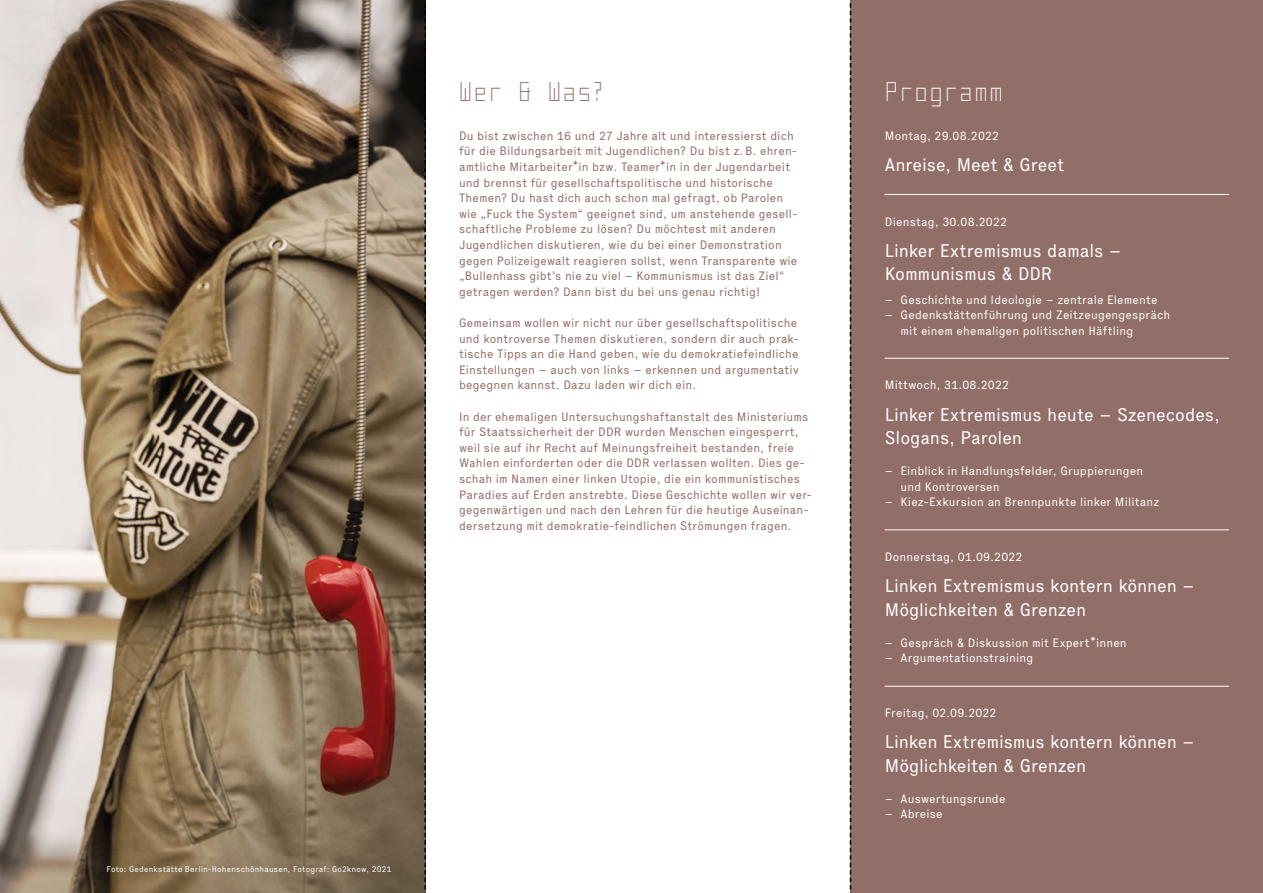
<style>
.page{position:relative;width:1263px;height:893px;background:#fff}
.page>*{position:absolute;margin:0;border:0;box-sizing:border-box;transform-origin:0 0}
.t1{font:100 27px "HSH Display";letter-spacing:.075em;color:#926e68}
.t2{font:100 27px "HSH Display";letter-spacing:.08em;color:#fff}
.t3{font:18px/23.4px "Executive";letter-spacing:-.005em;color:#fff}
.t4{font:12px/15.6px "Executive";letter-spacing:.015em;color:#926e68}
.t5{font:12px/15.6px "Executive";letter-spacing:.015em;color:#fff}
.t6{font:8.25px "Executive";letter-spacing:.025em;color:#fff}
</style>
<div class="page">
<div style="left:850px;top:0;width:413px;height:893px;background:#926e68"></div>
<hr style="left:884px;top:194px;width:345px;height:1px;background:#fff">
<hr style="left:884px;top:358px;width:345px;height:1px;background:#fff">
<hr style="left:884px;top:529px;width:345px;height:1px;background:#fff">
<hr style="left:884px;top:686px;width:345px;height:1px;background:#fff">
<img style="left:0;top:0;width:424px;height:893px">
<svg style="left:424px;top:0;width:2px;height:893px"></svg>
<svg style="left:850px;top:0;width:1px;height:893px"></svg>
<h1 class="t1" style="left:459px;top:75px;width:147px">Wer &amp; Was?</h1>
<p class="t4" style="left:459px;top:128px;width:340px">Du bist zwischen 16 und 27 Jahre alt und interessierst dich für die Bildungsarbeit mit Jugendlichen? Du bist z. B. ehren&shy;amtliche Mitarbeiter*in bzw. Teamer*in in der Jugendarbeit und brennst für gesellschaftspolitische und historische Themen? Du hast dich auch schon mal gefragt, ob Parolen wie „Fuck the System“ geeignet sind, um anstehende gesell&shy;schaftliche Probleme zu lösen? Du möchtest mit anderen Jugendlichen diskutieren, wie du bei einer Demonstration gegen Polizeigewalt reagieren sollst, wenn Transparente wie „Bullenhass gibt’s nie zu viel – Kommunismus ist das Ziel“ getragen werden? Dann bist du bei uns genau richtig!</p>
<p class="t4" style="left:459px;top:315px;width:341px">Gemeinsam wollen wir nicht nur über gesellschaftspolitische und kontroverse Themen diskutieren, sondern dir auch prak&shy;tische Tipps an die Hand geben, wie du demokratiefeindliche Einstellungen – auch von links – erkennen und argumentativ begegnen kannst. Dazu laden wir dich ein.</p>
<p class="t4" style="left:459px;top:409px;width:354px">In der ehemaligen Untersuchungshaftanstalt des Ministeriums für Staatssicherheit der DDR wurden Menschen eingesperrt, weil sie auf ihr Recht auf Meinungsfreiheit bestanden, freie Wahlen einforderten oder die DDR verlassen wollten. Dies ge&shy;schah im Namen einer linken Utopie, die ein kommunistisches Paradies auf Erden anstrebte. Diese Geschichte wollen wir ver&shy;gegenwärtigen und nach den Lehren für die heutige Auseinan&shy;dersetzung mit demokratie-feindlichen Strömungen fragen.</p>
<p class="t6" style="left:107px;top:864px;width:286px">Foto: Gedenkstätte Berlin-Hohenschönhausen, Fotograf: Go2know, 2021</p>
<h1 class="t2" style="left:885px;top:75px;width:119px">Programm</h1>
<p class="t5" style="left:885px;top:128px;width:116px">Montag, 29.08.2022</p>
<h2 class="t3" style="left:885px;top:153px;width:181px">Anreise, Meet &amp; Greet</h2>
<p class="t5" style="left:885px;top:214px;width:124px">Dienstag, 30.08.2022</p>
<h2 class="t3" style="left:885px;top:239px;width:238px">Linker Extremismus damals –<br>Kommunismus &amp; DDR</h2>
<p class="t5" style="left:885px;top:292px;width:274px">– Geschichte und Ideologie – zentrale Elemente</p>
<p class="t5" style="left:900px;top:307px;width:271px;text-indent:-16px">– Gedenkstättenführung und Zeitzeugengespräch mit einem ehemaligen politischen Häftling</p>
<p class="t5" style="left:885px;top:377px;width:126px">Mittwoch, 31.08.2022</p>
<h2 class="t3" style="left:885px;top:403px;width:337px">Linker Extremismus heute – Szenecodes,<br>Slogans, Parolen</h2>
<p class="t5" style="left:900px;top:463px;width:244px;text-indent:-16px">– Einblick in Handlungsfelder, Gruppierungen und Kontroversen</p>
<p class="t5" style="left:885px;top:494px;width:276px">– Kiez-Exkursion an Brennpunkte linker Militanz</p>
<p class="t5" style="left:885px;top:549px;width:139px">Donnerstag, 01.09.2022</p>
<h2 class="t3" style="left:885px;top:574px;width:311px">Linken Extremismus kontern können –<br>Möglichkeiten &amp; Grenzen</h2>
<p class="t5" style="left:885px;top:635px;width:243px">– Gespräch &amp; Diskussion mit Expert*innen</p>
<p class="t5" style="left:885px;top:650px;width:150px">– Argumentationstraining</p>
<p class="t5" style="left:885px;top:705px;width:113px">Freitag, 02.09.2022</p>
<h2 class="t3" style="left:885px;top:730px;width:311px">Linken Extremismus kontern können –<br>Möglichkeiten &amp; Grenzen</h2>
<p class="t5" style="left:885px;top:791px;width:122px">– Auswertungsrunde</p>
<p class="t5" style="left:885px;top:806px;width:59px">– Abreise</p>
</div>
